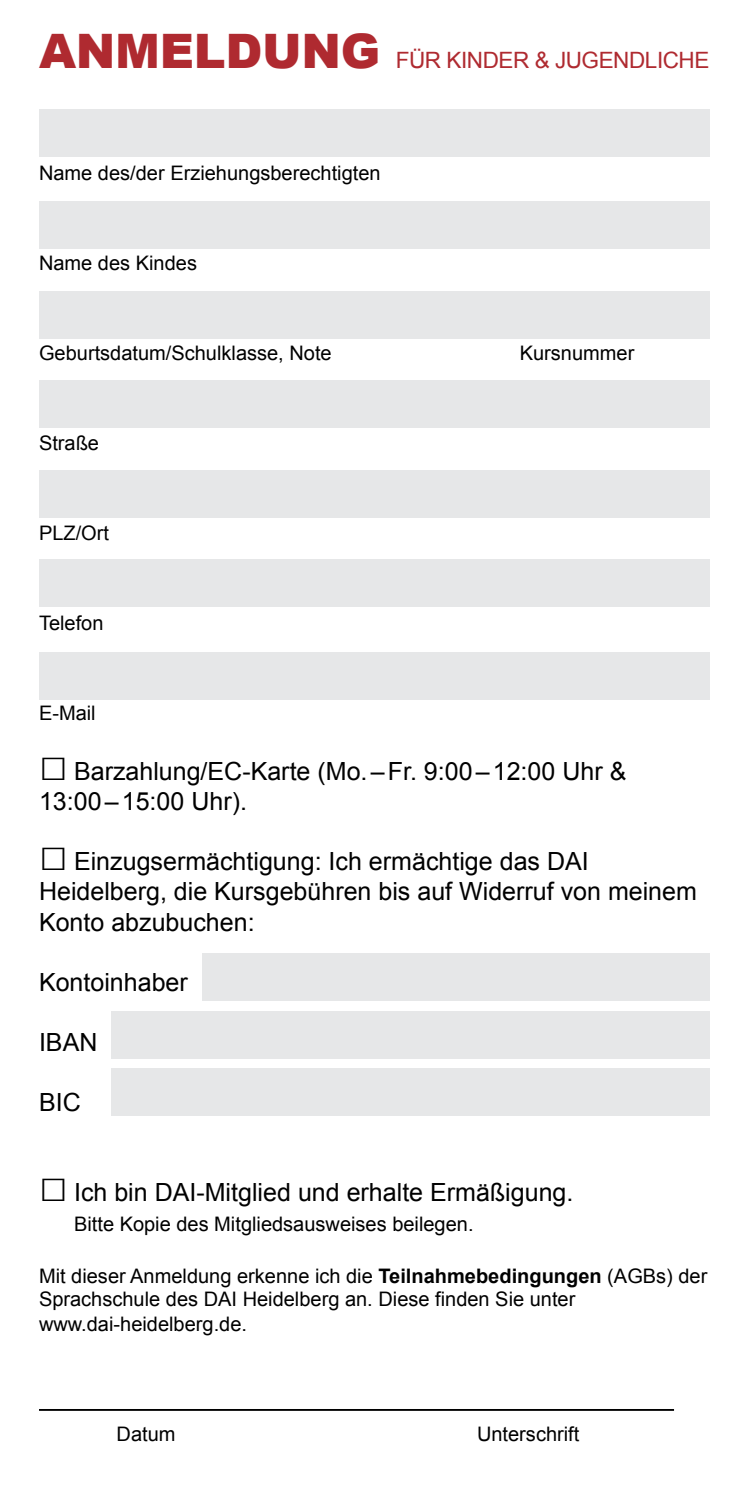
<style>
.page{position:relative;width:745px;height:1489px;background:#fff}
.page>*{position:absolute;margin:0;border:0;box-sizing:border-box;transform-origin:0 0}
.t1{font:25px/30px "Arial";color:#000}
.t2{font:22.5px "Arial";letter-spacing:-.02em;color:#af2a30}
.t3{font:20px/22.5px "Arial";color:#000}
.s1{font-weight:900;font-size:47.5px}
.s2{font-family:"Trebuchet MS";font-size:47.5px}
.s3{font-weight:700}
</style>
<div class="page">
<hr style="left:39px;top:1408px;width:634px;height:2px;background:#000">
<div style="left:39px;top:109px;width:670px;height:47px;background:#e6e7e8"></div>
<div style="left:39px;top:201px;width:670px;height:47px;background:#e6e7e8"></div>
<div style="left:39px;top:292px;width:670px;height:47px;background:#e6e7e8"></div>
<div style="left:39px;top:381px;width:670px;height:47px;background:#e6e7e8"></div>
<div style="left:39px;top:470px;width:670px;height:47px;background:#e6e7e8"></div>
<div style="left:39px;top:559px;width:670px;height:47px;background:#e6e7e8"></div>
<div style="left:39px;top:652px;width:670px;height:47px;background:#e6e7e8"></div>
<div style="left:202px;top:953px;width:507px;height:47px;background:#e6e7e8"></div>
<div style="left:111px;top:1010px;width:598px;height:48px;background:#e6e7e8"></div>
<div style="left:111px;top:1068px;width:598px;height:47px;background:#e6e7e8"></div>
<p class="t2" style="left:39px;top:45px;width:587px"><span class="s1">ANMELDUNG</span> für Kinder &amp; Jugendli</p>
<p class="t2" style="left:662px;top:45px;width:48px">che</p>
<p class="t3" style="left:39px;top:162px;width:343px">Name des/der Erziehungsberechtigten</p>
<p class="t3" style="left:39px;top:252px;width:159px">Name des Kindes</p>
<p class="t3" style="left:39px;top:342px;width:294px">Geburtsdatum/Schulklasse, Note</p>
<p class="t3" style="left:519px;top:342px;width:116px">Kursnummer</p>
<p class="t3" style="left:39px;top:432px;width:62px">Straße</p>
<p class="t3" style="left:39px;top:522px;width:72px">PLZ/Ort</p>
<p class="t3" style="left:39px;top:612px;width:66px">Telefon</p>
<p class="t3" style="left:39px;top:702px;width:58px">E-Mail</p>
<p class="t1" style="left:39px;top:756px;width:588px"><span class="s2">□</span> Barzahlung/EC-Karte (Mo.–Fr. 9:00–12:00 Uhr &amp;<br>13:00–15:00 Uhr).</p>
<p class="t1" style="left:39px;top:846px;width:659px"><span class="s2">□</span> Einzugsermächtigung: Ich ermächtige das DAI<br>Heidelberg, die Kursgebühren bis auf Widerruf von meinem<br>Konto abzubuchen:</p>
<p class="t1" style="left:39px;top:966px;width:151px">Kontoinhaber</p>
<p class="t1" style="left:39px;top:1026px;width:60px">IBAN</p>
<p class="t1" style="left:39px;top:1086px;width:41px">BIC</p>
<p class="t1" style="left:39px;top:1176px;width:535px"><span class="s2">□</span> Ich bin DAI-Mitglied und erhalte Ermäßigung.</p>
<p class="t3" style="left:74px;top:1212px;width:401px">Bitte Kopie des Mitgliedsausweises beilegen.</p>
<p class="t3" style="left:39px;top:1264px;width:669px">Mit dieser Anmeldung erkenne ich die <span class="s3">Teilnahmebedingungen</span> (AGBs) der<br>Sprachschule des DAI Heidelberg an. Diese finden Sie unter</p>
<p class="t3" style="left:39px;top:1312px;width:209px">www.dai-heidelberg.de.</p>
<p class="t3" style="left:116px;top:1422px;width:60px">Datum</p>
<p class="t3" style="left:476px;top:1422px;width:104px">Unterschrift</p>
</div>
